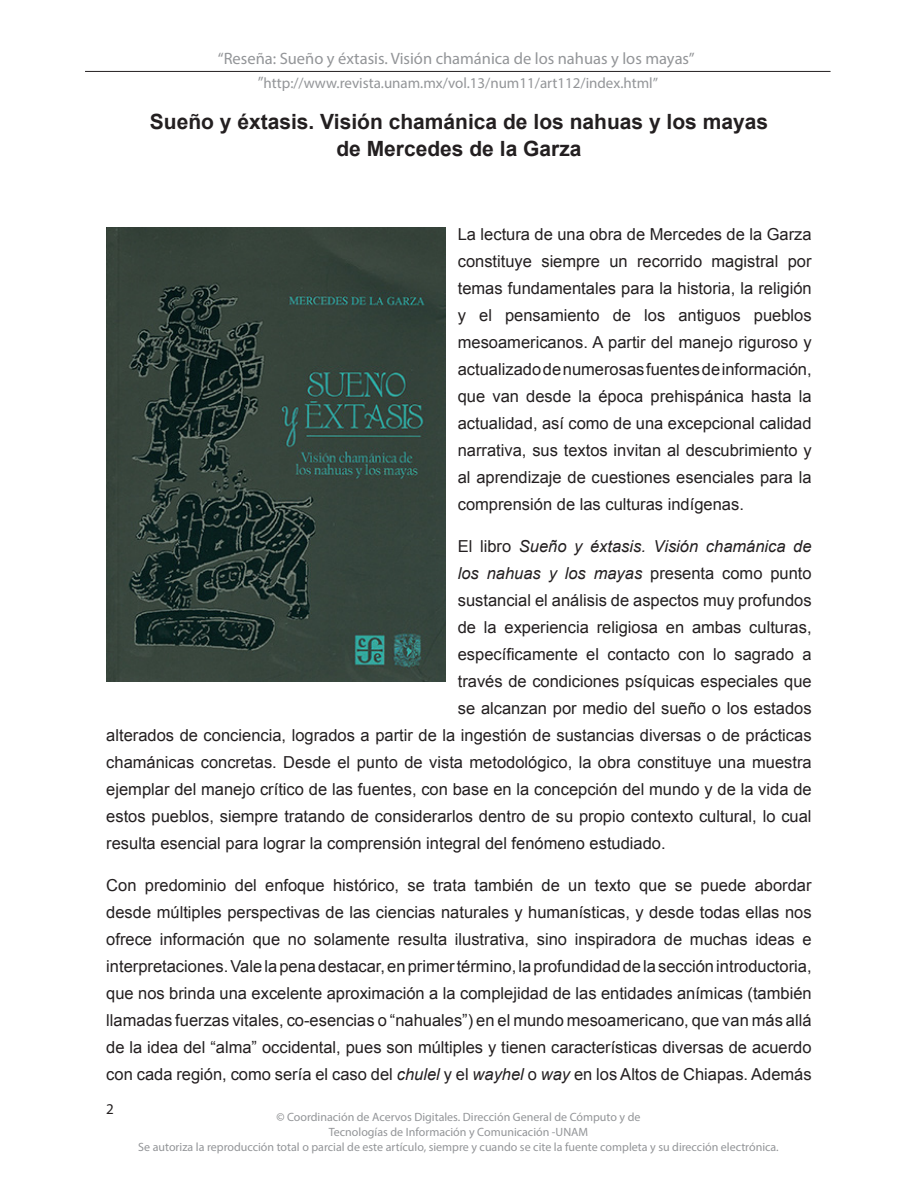
<style>
.page{position:relative;width:918px;height:1188px;background:#fff}
.page>*{position:absolute;margin:0;border:0;box-sizing:border-box;transform-origin:0 0}
.t1{font:700 21px/27px "Arial";color:#231f20;text-align:center}
.t2{font:16.5px/27px "Arial";color:#231f20;text-align:justify}
.t3{font:italic 16.5px "Arial";color:#231f20}
.t4{font:16.5px "Myriad Pro";color:#939598}
.t5{font:15px "Myriad Pro";color:#939598}
.t6{font:15px "Myriad Pro";color:#231f20}
.t7{font:12px/15px "Myriad Pro";color:#939598;text-align:center}
.s1{font-size:16.5px}
.s2{font-style:normal}
.s3{font-style:italic}
.s4{color:#808285}
</style>
<div class="page">
<hr style="left:85px;top:71px;width:746px;height:1px;background:#231f20">
<img style="left:106px;top:227px;width:339px;height:454px">
<p class="t4" style="left:218px;top:49px;width:478px">“Reseña: Sueño y éxtasis. Visión chamánica de los nahuas y los mayas”</p>
<p class="t5" style="left:258px;top:74px;width:402px"><span class="s1">”</span>http://www.revista.unam.mx/vol.13/num11/art112/index.html”</p>
<p class="t1" style="left:150px;top:108px;width:620px">Sueño y éxtasis. Visión chamánica de los nahuas y los mayas de Mercedes de la Garza</p>
<p class="t2" style="left:458px;top:221px;width:355px">La lectura de una obra de Mercedes de la Garza constituye siempre un recorrido magistral por temas fundamentales para la historia, la religión y el pensamiento de los antiguos pueblos mesoamericanos. A partir del manejo riguroso y actualizado de numerosas fuentes de información, que van desde la época prehispánica hasta la actualidad, así como de una excepcional calidad narrativa, sus textos invitan al descubrimiento y al aprendizaje de cuestiones esenciales para la comprensión de las culturas indígenas.</p>
<p class="t3" style="left:458px;top:535px;width:355px"><span class="s2">El libro</span> Sueño y éxtasis. Visión chamánica de</p>
<p class="t3" style="left:458px;top:562px;width:355px">los nahuas y los mayas <span class="s2">presenta como punto</span></p>
<p class="t2" style="left:458px;top:587px;width:355px">sustancial el análisis de aspectos muy profundos</p>
<p class="t2" style="left:458px;top:614px;width:355px">de la experiencia religiosa en ambas culturas,</p>
<p class="t2" style="left:458px;top:641px;width:355px">específicamente el contacto con lo sagrado a</p>
<p class="t2" style="left:458px;top:668px;width:355px">través de condiciones psíquicas especiales que</p>
<p class="t2" style="left:458px;top:695px;width:355px">se alcanzan por medio del sueño o los estados</p>
<p class="t2" style="left:106px;top:722px;width:707px">alterados de conciencia, logrados a partir de la ingestión de sustancias diversas o de prácticas</p>
<p class="t2" style="left:106px;top:749px;width:707px">chamánicas concretas. Desde el punto de vista metodológico, la obra constituye una muestra</p>
<p class="t2" style="left:106px;top:776px;width:707px">ejemplar del manejo crítico de las fuentes, con base en la concepción del mundo y de la vida de</p>
<p class="t2" style="left:106px;top:803px;width:707px">estos pueblos, siempre tratando de considerarlos dentro de su propio contexto cultural, lo cual</p>
<p class="t2" style="left:106px;top:830px;width:561px">resulta esencial para lograr la comprensión integral del fenómeno estudiado.</p>
<p class="t2" style="left:106px;top:872px;width:707px">Con predominio del enfoque histórico, se trata también de un texto que se puede abordar desde múltiples perspectivas de las ciencias naturales y humanísticas, y desde todas ellas nos ofrece información que no solamente resulta ilustrativa, sino inspiradora de muchas ideas e interpretaciones. Vale la pena destacar, en primer término, la profundidad de la sección introductoria, que nos brinda una excelente aproximación a la complejidad de las entidades anímicas (también llamadas fuerzas vitales, co-esencias o “nahuales”) en el mundo mesoamericano, que van más allá de la idea del “alma” occidental, pues son múltiples y tienen características diversas de acuerdo con cada región, como sería el caso del <span class="s3">chulel</span> y el <span class="s3">wayhel</span> o <span class="s3">way</span> en los Altos de Chiapas. Además</p>
<p class="t6" style="left:106px;top:1100px;width:9px">2</p>
<p class="t7" style="left:138px;top:1110px;width:642px"><span class="s4">©</span> Coordinación de Acervos Digitales. Dirección General de Cómputo y de<br>Tecnologías de Información y Comunicación -UNAM<br>Se autoriza la reproducción total o parcial de este artículo, siempre y cuando se cite la fuente completa y su dirección electrónica.</p>
</div>
